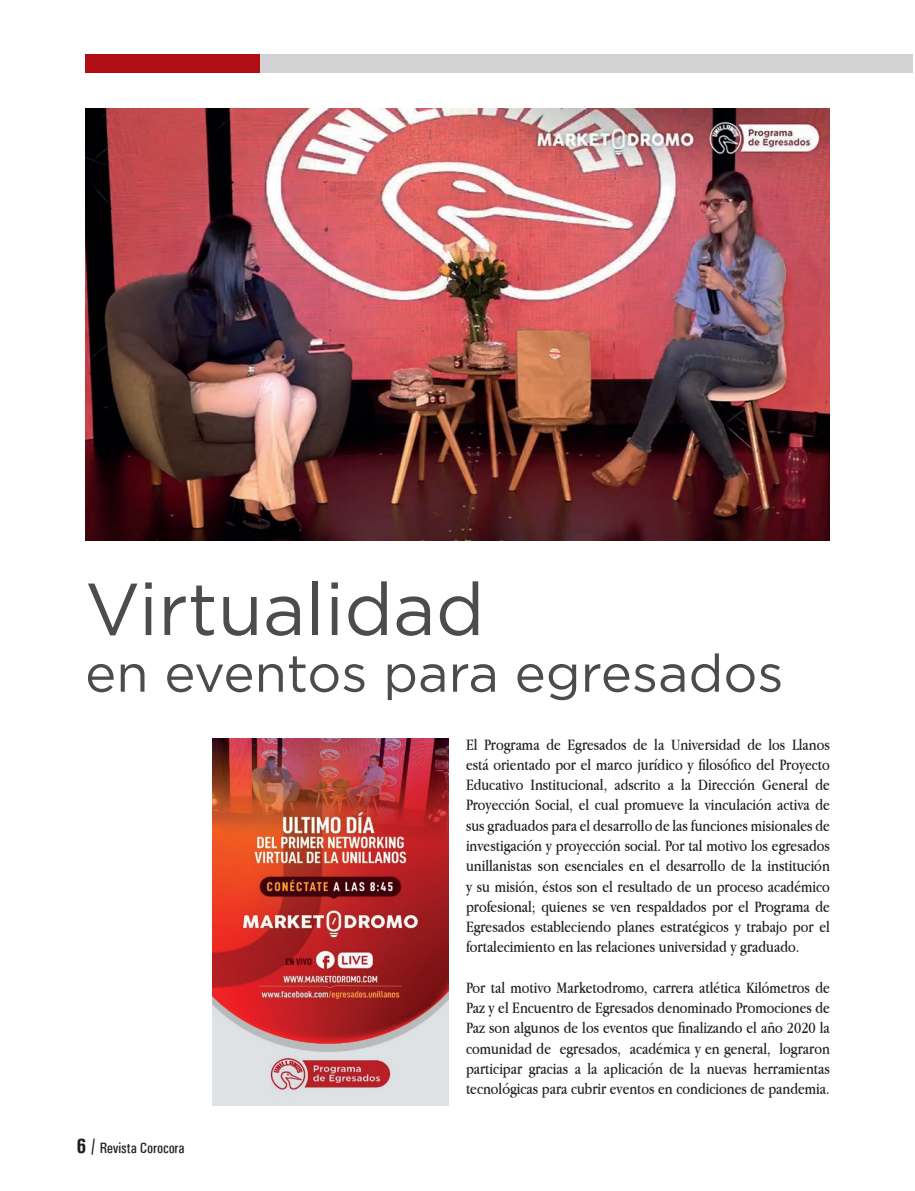
<style>
.page{position:relative;width:915px;height:1191px;background:#fff}
.page>*{position:absolute;margin:0;border:0;box-sizing:border-box;transform-origin:0 0}
.t1{font:73.5px "Gotham";color:#4d4b4d}
.t2{font:52.5px "Gotham";color:#4d4b4d}
.t3{font:16.5px/20.2px "Apple Garamond";color:#231f20;text-align:justify}
.t4{font:500 condensed 15px "Univers";letter-spacing:-.01em;color:#231f20}
.s1{font-weight:700;font-size:21px}
.s2{font-size:21px}
</style>
<div class="page">
<img style="left:85px;top:108px;width:743px;height:432px">
<img style="left:212px;top:738px;width:237px;height:368px">
<div style="left:244px;top:54px;width:668px;height:18px;background:#d1d2d4"></div>
<div style="left:85px;top:54px;width:174px;height:18px;background:#b00d15"></div>
<h1 class="t1" style="left:85px;top:562px;width:401px">Virtualidad</h1>
<h2 class="t2" style="left:85px;top:639px;width:699px">en eventos para egresados</h2>
<p class="t4" style="left:77px;top:1138px;width:110px"><span class="s1">6</span> <span class="s2">/</span> Revista Corocora</p>
<p class="t3" style="left:466px;top:734px;width:365px">El Programa de Egresados de la Universidad de los Llanos está orientado por el marco jurídico y filosófico del Proyecto Educativo Institucional, adscrito a la Dirección General de Proyección Social, el cual promueve la vinculación activa de sus graduados para el desarrollo de las funciones misionales de investigación y proyección social. Por tal motivo los egresados unillanistas son esenciales en el desarrollo de la institución y su misión, éstos son el resultado de un proceso académico profesional; quienes se ven respaldados por el Programa de Egresados estableciendo planes estratégicos y trabajo por el fortalecimiento en las relaciones universidad y graduado.</p>
<p class="t3" style="left:466px;top:977px;width:365px">Por tal motivo Marketodromo, carrera atlética Kilómetros de Paz y el Encuentro de Egresados denominado Promociones de Paz son algunos de los eventos que finalizando el año 2020 la comunidad de egresados, académica y en general, lograron participar gracias a la aplicación de la nuevas herramientas tecnológicas para cubrir eventos en condiciones de pandemia.</p>
</div>
